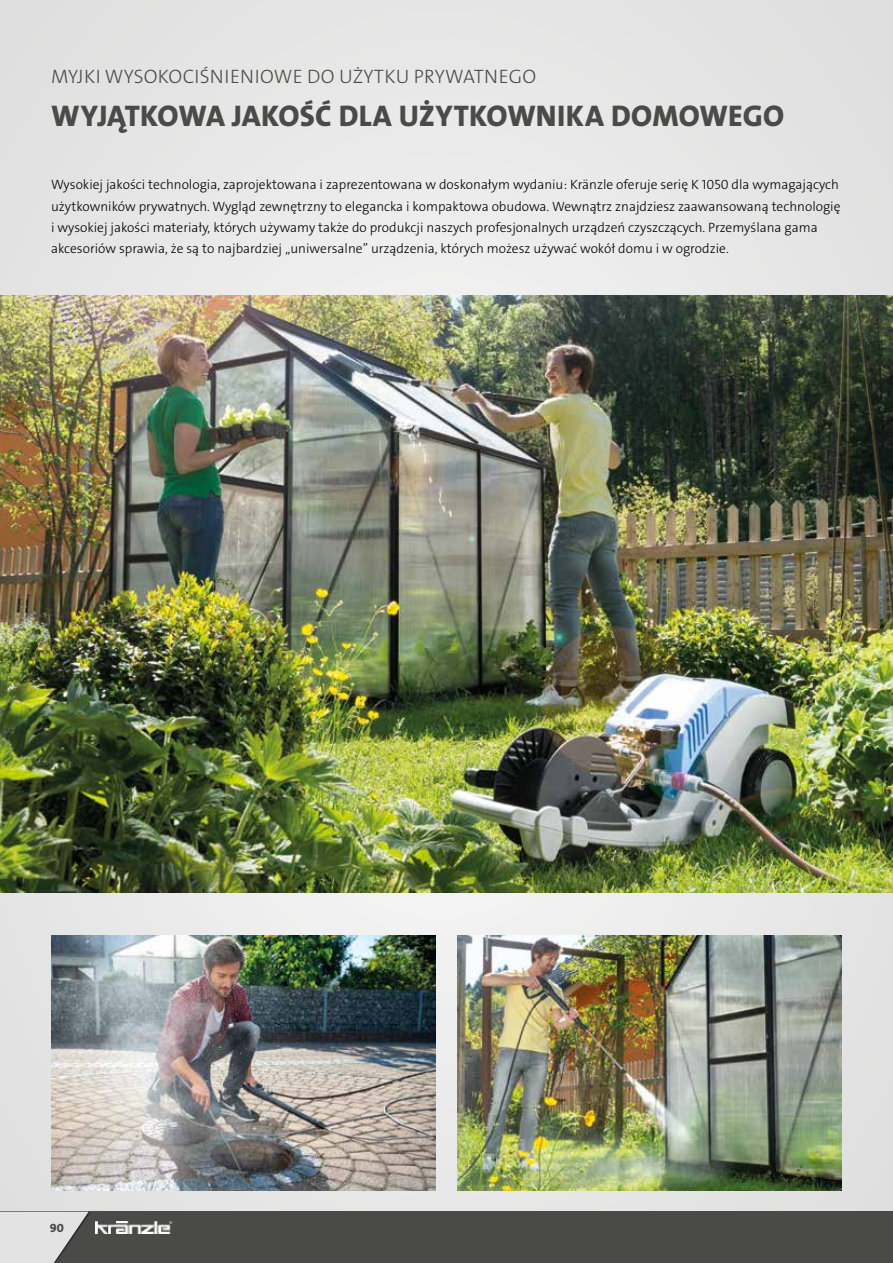
<style>
.page{position:relative;width:893px;height:1263px;background:#e6e6e6}
.page>*{position:absolute;margin:0;border:0;box-sizing:border-box;transform-origin:0 0}
.t1{font:30px "The Sans LP8 Ex Bld";letter-spacing:.005em;color:#4a4a49}
.t2{font:19.5px "The Sans LP3 Lig";letter-spacing:.015em;color:#4a4a49}
.t3{font:13.5px/21.3px "The Sans LP3 Lig";color:#000}
.t4{font:12px "The Sans LP8 Ex Bld";color:#4a4a49}
</style>
<div class="page">
<div style="left:0;top:1211px;width:893px;height:52px;background:#4a4a49"></div>
<svg style="left:0;top:1211px;width:89px;height:52px"></svg>
<img style="left:95px;top:1221px;width:77px;height:12px">
<img style="left:0;top:296px;width:893px;height:596px">
<img style="left:51px;top:935px;width:385px;height:256px">
<img style="left:457px;top:935px;width:385px;height:256px">
<h2 class="t2" style="left:51px;top:64px;width:487px">MYJKI WYSOKOCIŚNIENIOWE DO UŻYTKU PRYWATNEGO</h2>
<h1 class="t1" style="left:51px;top:96px;width:734px">WYJĄTKOWA JAKOŚĆ DLA UŻYTKOWNIKA DOMOWEGO</h1>
<p class="t3" style="left:51px;top:174px;width:791px">Wysokiej jakości technologia, zaprojektowana i zaprezentowana w doskonałym wydaniu: Kränzle oferuje serię K 1050 dla wymagających użytkowników prywatnych. Wygląd zewnętrzny to elegancka i kompaktowa obudowa. Wewnątrz znajdziesz zaawansowaną technologię i wysokiej jakości materiały, których używamy także do produkcji naszych profesjonalnych urządzeń czyszczących. Przemyślana gama akcesoriów sprawia, że są to najbardziej „uniwersalne” urządzenia, których możesz używać wokół domu i w ogrodzie.</p>
<p class="t4" style="left:50px;top:1220px;width:16px">90</p>
</div>
